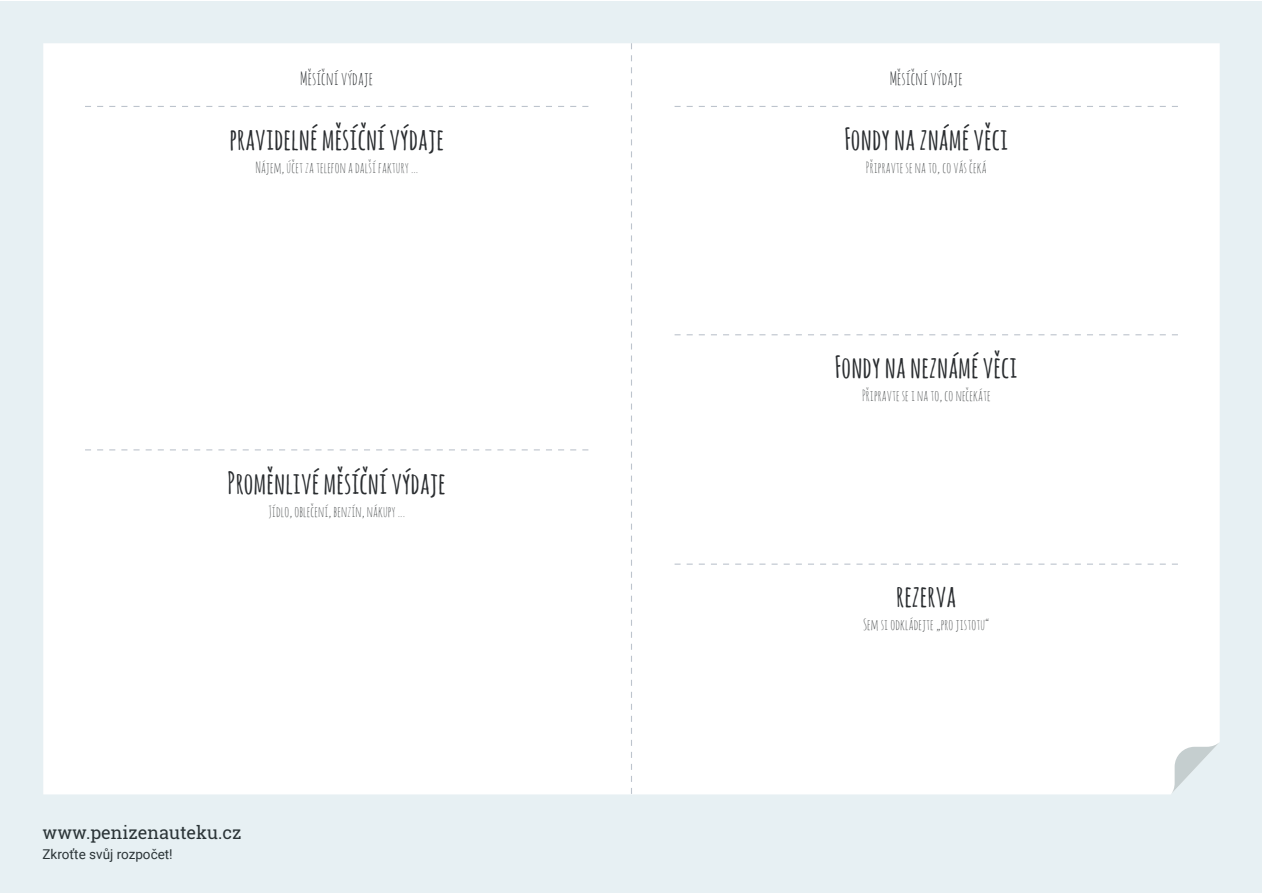
<style>
.page{position:relative;width:1263px;height:893px;background:#fff}
.page>*{position:absolute;margin:0;border:0;box-sizing:border-box;transform-origin:0 0}
.t1{font:700 30px "Amatic SC";color:#292c2f}
.t2{font:18px "Amatic SC";color:#292c2f}
.t3{font:18px "Roboto Slab";color:#2b3437}
.t4{font:15px "Amatic SC";color:#545758}
.t5{font:13.5px "Roboto";color:#2b3437}
</style>
<div class="page">
<div style="left:1px;top:1px;width:1261px;height:891px;background:#e7f0f3"></div>
<div style="left:43px;top:43px;width:1177px;height:751px;background:#fff"></div>
<svg style="left:1171px;top:742px;width:48px;height:52px"></svg>
<svg style="left:631px;top:43px;width:1px;height:751px"></svg>
<svg style="left:85px;top:106px;width:503px;height:1px"></svg>
<svg style="left:674px;top:106px;width:504px;height:1px"></svg>
<svg style="left:674px;top:334px;width:504px;height:1px"></svg>
<svg style="left:674px;top:564px;width:504px;height:1px"></svg>
<svg style="left:85px;top:449px;width:503px;height:1px"></svg>
<p class="t2" style="left:300px;top:67px;width:74px">Měsíční výdaje</p>
<p class="t2" style="left:890px;top:67px;width:74px">Měsíční výdaje</p>
<h1 class="t1" style="left:229px;top:118px;width:216px">pravidelné měsíční výdaje</h1>
<p class="t4" style="left:255px;top:157px;width:164px">Nájem, účet za telefon a další faktury ...</p>
<h1 class="t1" style="left:844px;top:118px;width:165px">Fondy na známé věci</h1>
<p class="t4" style="left:866px;top:157px;width:122px">Připravte se na to, co vás čeká</p>
<h1 class="t1" style="left:228px;top:462px;width:220px">Proměnlivé měsíční výdaje</h1>
<p class="t4" style="left:268px;top:501px;width:138px">Jídlo, oblečení, benzín, nákupy ...</p>
<p class="t3" style="left:43px;top:820px;width:201px">www.penizenauteku.cz</p>
<p class="t5" style="left:43px;top:845px;width:132px">Zkroťte svůj rozpočet!</p>
<h1 class="t1" style="left:835px;top:346px;width:184px">Fondy na neznámé věci</h1>
<p class="t4" style="left:862px;top:385px;width:130px">Připravte se i na to, co nečekáte</p>
<h1 class="t1" style="left:896px;top:575px;width:62px">rezerva</h1>
<p class="t4" style="left:863px;top:614px;width:128px">Sem si odkládejte „pro jistotu“</p>
</div>
